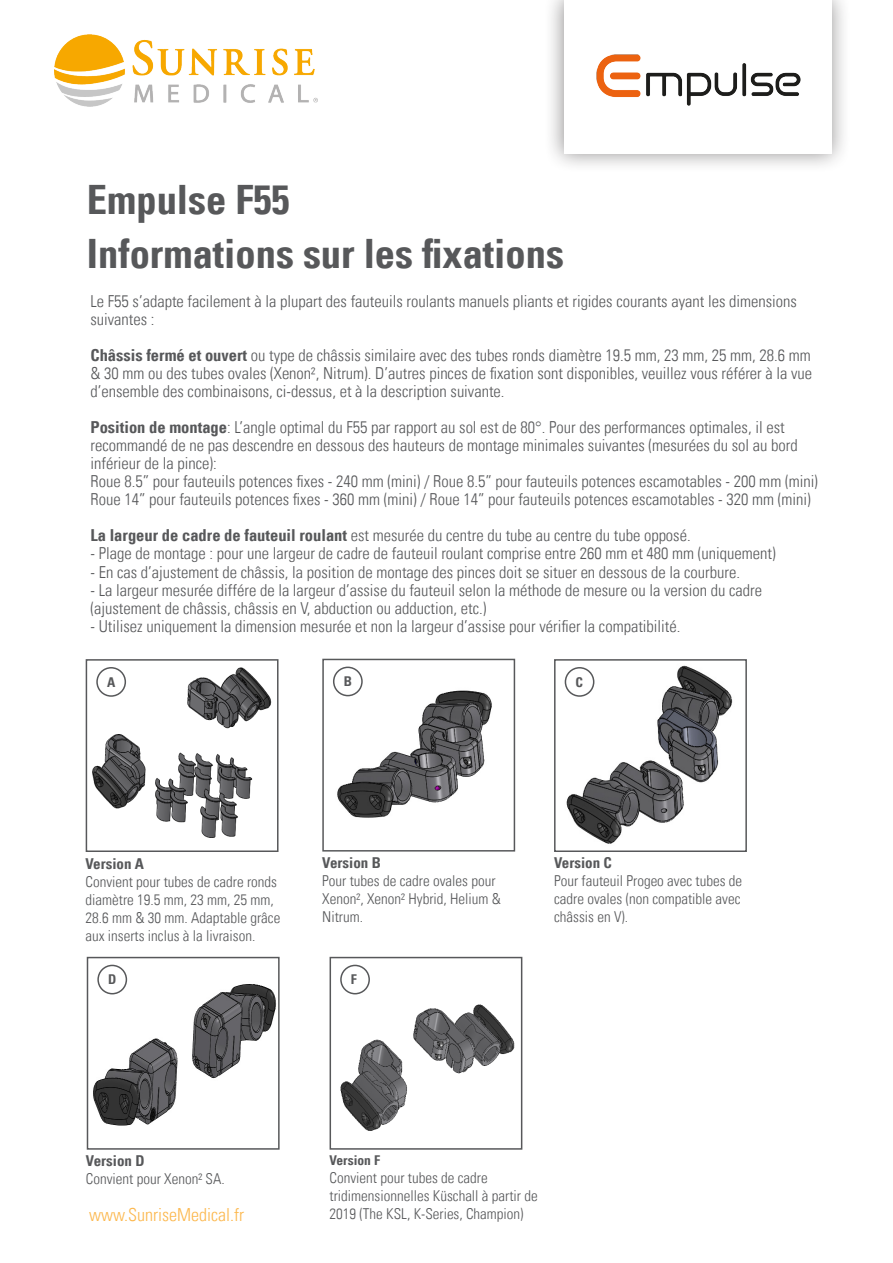
<style>
.page{position:relative;width:893px;height:1263px;background:#fff}
.page>*{position:absolute;margin:0;border:0;box-sizing:border-box;transform-origin:0 0}
.t1{font:40.5px "Univers Com 67 Bold Cond";color:#57585a}
.Table_text{font:18px "Univers Com 47 Light Cond";color:#fcb74c}
.Introduction{font:16.5px/18px "Univers Com 47 Light Cond";color:#57585a}
.Brødtekst_9_pkt{font:15px/18px "Univers Com 47 Light Cond";color:#57585a}
.Brødtekst_9_pkt-2{font:13.5px "Univers Com 67 Bold Cond";color:#57585a}
.s1{font-family:"Univers Com 67 Bold Cond"}
</style>
<div class="page">
<img style="left:54px;top:34px;width:264px;height:72px">
<div style="left:544px;top:0;width:307px;height:173px;background:#231f20;opacity:.5"></div>
<div style="left:564px;top:0;width:267px;height:153px;background:#fff"></div>
<img style="left:596px;top:54px;width:205px;height:52px">
<img style="left:333px;top:666px;width:159px;height:152px">
<div style="left:322px;top:659px;width:193px;height:192px;border:2px solid #57585a"></div>
<div style="left:333px;top:667px;width:30px;height:29px;border:2px solid #57585a;border-radius:50%"></div>
<img style="left:93px;top:964px;width:183px;height:162px">
<div style="left:87px;top:957px;width:193px;height:193px;border:2px solid #57585a"></div>
<div style="left:97px;top:965px;width:30px;height:29px;border:2px solid #57585a;border-radius:50%"></div>
<img style="left:92px;top:667px;width:180px;height:171px">
<div style="left:86px;top:659px;width:193px;height:193px;border:2px solid #57585a"></div>
<div style="left:96px;top:667px;width:30px;height:30px;border:2px solid #57585a;border-radius:50%"></div>
<img style="left:564px;top:665px;width:169px;height:179px">
<div style="left:554px;top:659px;width:193px;height:193px;border:2px solid #57585a"></div>
<div style="left:565px;top:667px;width:29px;height:30px;border:2px solid #57585a;border-radius:50%"></div>
<img style="left:340px;top:983px;width:175px;height:148px">
<div style="left:330px;top:957px;width:192px;height:193px;border:2px solid #57585a"></div>
<div style="left:340px;top:965px;width:30px;height:29px;border:2px solid #57585a;border-radius:50%"></div>
<p class="t1" style="left:87px;top:174px;width:204px">Empulse F55</p>
<p class="t1" style="left:87px;top:228px;width:479px">Informations sur les fixations</p>
<p class="Introduction" style="left:90px;top:293px;width:708px">Le F55 s’adapte facilement à la plupart des fauteuils roulants manuels pliants et rigides courants ayant les dimensions suivantes :</p>
<p class="Introduction" style="left:90px;top:347px;width:723px;text-align:justify"><span class="s1">Châssis fermé et ouvert</span> ou type de châssis similaire avec des tubes ronds diamètre 19.5 mm, 23 mm, 25 mm, 28.6 mm &amp; 30 mm ou des tubes ovales (Xenon², Nitrum). D’autres pinces de fixation sont disponibles, veuillez vous référer à la vue d’ensemble des combinaisons, ci-dessus, et à la description suivante.</p>
<p class="Introduction" style="left:90px;top:419px;width:709px"><span class="s1">Position de montage</span>: L’angle optimal du F55 par rapport au sol est de 80°. Pour des performances optimales, il est recommandé de ne pas descendre en dessous des hauteurs de montage minimales suivantes (mesurées du sol au bord inférieur de la pince):</p>
<p class="Introduction" style="left:90px;top:473px;width:729px">Roue 8.5” pour fauteuils potences fixes - 240 mm (mini) / Roue 8.5” pour fauteuils potences escamotables - 200 mm (mini)</p>
<p class="Introduction" style="left:90px;top:491px;width:722px">Roue 14” pour fauteuils potences fixes - 360 mm (mini) / Roue 14” pour fauteuils potences escamotables - 320 mm (mini)</p>
<p class="Introduction" style="left:90px;top:527px;width:602px"><span class="s1">La largeur de cadre de fauteuil roulant</span> est mesurée du centre du tube au centre du tube opposé.</p>
<p class="Introduction" style="left:90px;top:545px;width:687px">- Plage de montage : pour une largeur de cadre de fauteuil roulant comprise entre 260 mm et 480 mm (uniquement)</p>
<p class="Introduction" style="left:90px;top:563px;width:651px">- En cas d’ajustement de châssis, la position de montage des pinces doit se situer en dessous de la courbure.</p>
<p class="Introduction" style="left:90px;top:581px;width:673px">- La largeur mesurée différe de la largeur d’assise du fauteuil selon la méthode de mesure ou la version du cadre (ajustement de châssis, châssis en V, abduction ou adduction, etc.)</p>
<p class="Introduction" style="left:90px;top:617px;width:591px">- Utilisez uniquement la dimension mesurée et non la largeur d’assise pour vérifier la compatibilité.</p>
<p class="Brødtekst_9_pkt-2" style="left:107px;top:674px;width:10px">A</p>
<p class="Brødtekst_9_pkt-2" style="left:344px;top:673px;width:10px">B</p>
<p class="Brødtekst_9_pkt-2" style="left:575px;top:674px;width:9px">C</p>
<p class="Brødtekst_9_pkt" style="left:86px;top:854px;width:196px"><span class="s1">Version A<br></span>Convient pour tubes de cadre ronds diamètre 19.5 mm, 23 mm, 25 mm,<br>28.6 mm &amp; 30 mm. Adaptable grâce aux inserts inclus à la livraison.</p>
<p class="Brødtekst_9_pkt" style="left:322px;top:853px;width:180px"><span class="s1">Version B<br></span>Pour tubes de cadre ovales pour<br>Xenon², Xenon² Hybrid, Helium &amp;<br>Nitrum.</p>
<p class="Brødtekst_9_pkt-2" style="left:108px;top:971px;width:10px">D</p>
<p class="Brødtekst_9_pkt-2" style="left:351px;top:971px;width:7px">F</p>
<p class="Brødtekst_9_pkt" style="left:554px;top:853px;width:190px"><span class="s1">Version C<br></span>Pour fauteuil Progeo avec tubes de cadre ovales (non compatible avec châssis en V).</p>
<p class="Brødtekst_9_pkt" style="left:86px;top:1152px;width:140px"><span class="s1">Version D<br></span>Convient pour Xenon² SA.</p>
<p class="Table_text" style="left:89px;top:1204px;width:157px">www.SunriseMedical.fr</p>
<p class="Brødtekst_9_pkt-2" style="left:330px;top:1152px;width:52px">Version F</p>
<p class="Brødtekst_9_pkt" style="left:330px;top:1169px;width:210px">Convient pour tubes de cadre tridimensionnelles Küschall à partir de<br>2019 (The KSL, K-Series, Champion)</p>
</div>
